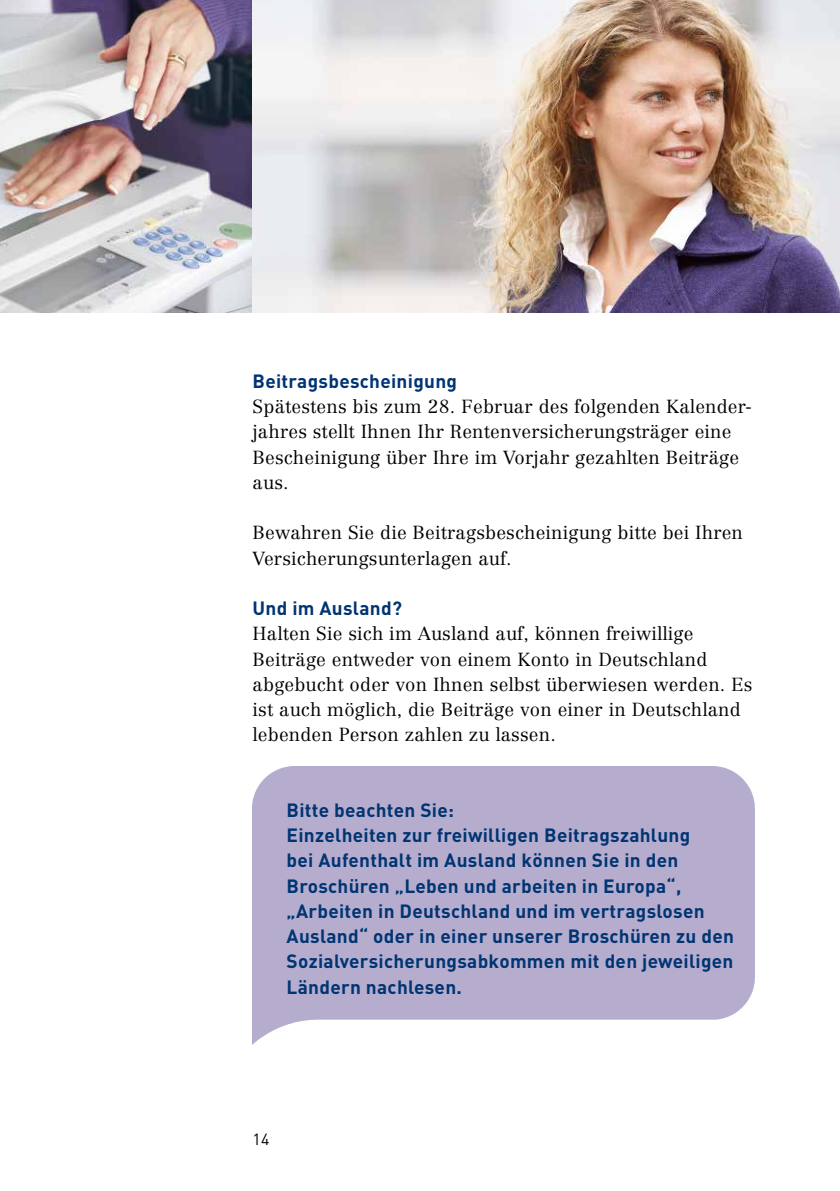
<style>
.page{position:relative;width:840px;height:1191px;background:#fff}
.page>*{position:absolute;margin:0;border:0;box-sizing:border-box;transform-origin:0 0}
.t1{font:700 19px/25.2px "DIN";letter-spacing:.015em;color:#003472}
.t2{font:300 18.6px/25.2px "Centennial";letter-spacing:.01em;color:#000}
.t3{font:16px "DIN";color:#000}
</style>
<div class="page">
<img style="left:0;top:0;width:839px;height:312px">
<h3 class="t1" style="left:252px;top:367px;width:206px">Beitragsbescheinigung</h3>
<p class="t2" style="left:252px;top:394px;width:501px">Spätestens bis zum 28. Februar des folgenden Kalender&shy;jahres stellt Ihnen Ihr Rentenversicherungsträger eine Bescheinigung über Ihre im Vorjahr gezahlten Beiträge aus.</p>
<p class="t2" style="left:252px;top:520px;width:491px">Bewahren Sie die Beitragsbescheinigung bitte bei Ihren<br>Versicherungsunterlagen auf.</p>
<h3 class="t1" style="left:252px;top:595px;width:151px">Und im Ausland?</h3>
<p class="t2" style="left:252px;top:621px;width:501px">Halten Sie sich im Ausland auf, können freiwillige Beiträge entweder von einem Konto in Deutschland abgebucht oder von Ihnen selbst überwiesen werden. Es ist auch möglich, die Beiträge von einer in Deutschland lebenden Person zahlen zu lassen.</p>
<p class="t1" style="left:286px;top:796px;width:169px">Bitte beachten Sie:</p>
<p class="t1" style="left:286px;top:822px;width:448px">Einzelheiten zur freiwilligen Beitragszahlung<br>bei Aufenthalt im Ausland können Sie in den Broschüren „Leben und arbeiten in Europa“, „Arbeiten in Deutschland und im vertragslosen Ausland“ oder in einer unserer Broschüren zu den Sozialversicherungsabkommen mit den jeweiligen Ländern nachlesen.</p>
<p class="t3" style="left:252px;top:1129px;width:18px">14</p>
</div>
